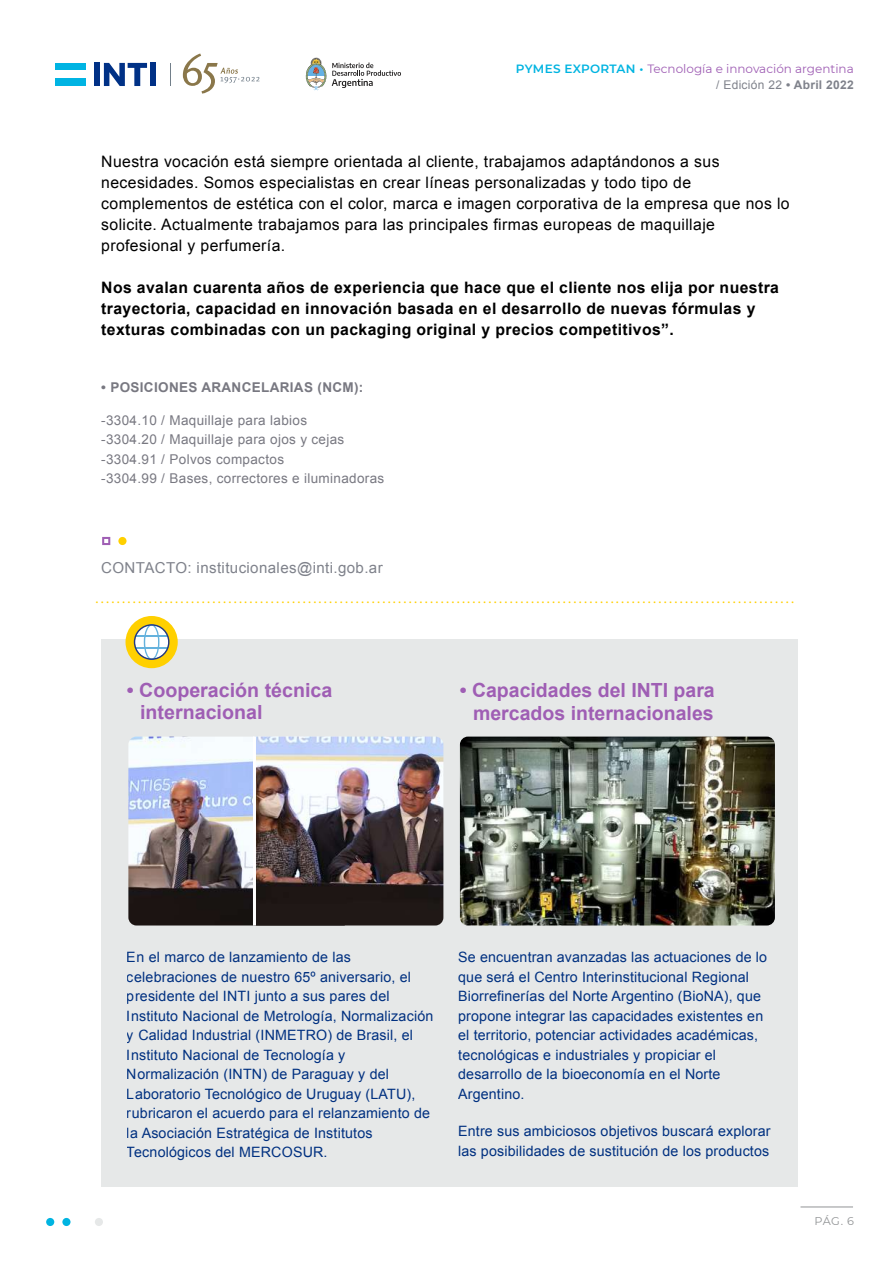
<style>
.page{position:relative;width:893px;height:1263px;background:#fff}
.page>*{position:absolute;margin:0;border:0;box-sizing:border-box;transform-origin:0 0}
.t1{font:700 19.5px/22.5px "Arial";color:#9f5eb4}
.t2{font:15.75px/21px "Arial";letter-spacing:.025em;color:#000}
.t3{font:700 15.75px/21px "Arial";letter-spacing:.025em;color:#000}
.t4{font:15.15px "Arial";letter-spacing:.025em;color:#7f828b}
.t5{font:14.25px/19.5px "Arial";letter-spacing:.01em;color:#00358d}
.t6{font:13.95px "Myriad Pro";color:#ffd000}
.t7{font:13.5px/19.5px "Arial";letter-spacing:.025em;color:#787881}
.t8{font:700 13.5px "Arial";letter-spacing:.025em;color:#787881}
.t9{font:12px "Montserrat";color:#9f5eb4}
.t10{font:12px "Arial";letter-spacing:.025em;color:#7f828b}
.t11{font:11.25px "Montserrat";color:#919395}
.s1{font-weight:600;color:#00b4e1}
.s2{font-weight:700}
</style>
<div class="page">
<hr style="left:800px;top:1207px;width:53px;height:1px;background:#919395">
<svg style="left:306px;top:58px;width:20px;height:32px"></svg>
<svg style="left:332px;top:63px;width:69px;height:25px"></svg>
<div style="left:56px;top:63px;width:30px;height:8px;background:#00b4e3"></div>
<div style="left:56px;top:78px;width:30px;height:8px;background:#00b4e3"></div>
<div style="left:94px;top:63px;width:6px;height:23px;background:#003186"></div>
<svg style="left:104px;top:63px;width:43px;height:23px"></svg>
<div style="left:150px;top:63px;width:6px;height:23px;background:#003186"></div>
<svg style="left:183px;top:54px;width:77px;height:40px"></svg>
<div style="left:118px;top:537px;width:9px;height:8px;background:#ffd000;border-radius:50%"></div>
<svg style="left:102px;top:537px;width:8px;height:8px"></svg>
<div style="left:101px;top:639px;width:696px;height:547px;background:#e6e8e8"></div>
<div style="left:126px;top:616px;width:52px;height:52px;background:#ffd000;border-radius:50%"></div>
<svg style="left:134px;top:624px;width:35px;height:36px"></svg>
<img style="left:460px;top:736px;width:315px;height:189px">
<div style="left:46px;top:1218px;width:8px;height:8px;background:#00b4e1;border-radius:50%"></div>
<div style="left:95px;top:1218px;width:8px;height:8px;background:#e6e8e8;border-radius:50%"></div>
<div style="left:62px;top:1218px;width:9px;height:8px;background:#00b4e1;border-radius:50%"></div>
<img style="left:128px;top:736px;width:125px;height:189px">
<img style="left:256px;top:736px;width:187px;height:189px">
<hr style="left:253px;top:736px;width:3px;height:189px;background:#fff">
<p class="t9" style="left:516px;top:60px;width:339px"><span class="s1">PYMES EXPORTAN •</span> Tecnología e innovación argentina</p>
<p class="t10" style="left:716px;top:77px;width:139px">/ Edición 22 <span class="s2">• Abril 2022</span></p>
<p class="t2" style="left:101px;top:151px;width:690px">Nuestra vocación está siempre orientada al cliente, trabajamos adaptándonos a sus necesidades. Somos especialistas en crear líneas personalizadas y todo tipo de complementos de estética con el color, marca e imagen corporativa de la empresa que nos lo solicite. Actualmente trabajamos para las principales firmas europeas de maquillaje profesional y perfumería.</p>
<p class="t3" style="left:101px;top:277px;width:679px">Nos avalan cuarenta años de experiencia que hace que el cliente nos elija por nuestra trayectoria, capacidad en innovación basada en el desarrollo de nuevas fórmulas y texturas combinadas con un packaging original y precios competitivos”.</p>
<p class="t8" style="left:101px;top:378px;width:264px">• POSICIONES ARANCELARIAS (NCM):</p>
<p class="t7" style="left:101px;top:411px;width:285px">-3304.10 / Maquillaje para labios<br>-3304.20 / Maquillaje para ojos y cejas -3304.91 / Polvos compactos<br>-3304.99 / Bases, correctores e iluminadoras</p>
<p class="t4" style="left:101px;top:558px;width:283px">CONTACTO: institucionales@inti.gob.ar</p>
<p class="t6" style="left:96px;top:590px;width:700px">....................................................................................................................................</p>
<h1 class="t1" style="left:140px;top:679px;width:194px;text-indent:-13px">• Cooperación técnica internacional</h1>
<h1 class="t1" style="left:460px;top:680px;width:257px;text-align:right">• Capacidades del INTI para mercados internacionales</h1>
<p class="t5" style="left:127px;top:947px;width:308px">En el marco de lanzamiento de las celebraciones de nuestro 65º aniversario, el presidente del INTI junto a sus pares del Instituto Nacional de Metrología, Normalización y Calidad Industrial (INMETRO) de Brasil, el Instituto Nacional de Tecnología y Normalización (INTN) de Paraguay y del Laboratorio Tecnológico de Uruguay (LATU), rubricaron el acuerdo para el relanzamiento de la Asociación Estratégica de Institutos Tecnológicos del MERCOSUR.</p>
<p class="t5" style="left:458px;top:947px;width:310px">Se encuentran avanzadas las actuaciones de lo que será el Centro Interinstitucional Regional Biorrefinerías del Norte Argentino (BioNA), que propone integrar las capacidades existentes en el territorio, potenciar actividades académicas, tecnológicas e industriales y propiciar el desarrollo de la bioeconomía en el Norte Argentino.</p>
<p class="t5" style="left:458px;top:1121px;width:314px">Entre sus ambiciosos objetivos buscará explorar las posibilidades de sustitución de los productos</p>
<p class="t11" style="left:815px;top:1213px;width:41px">PÁG. 6</p>
</div>
